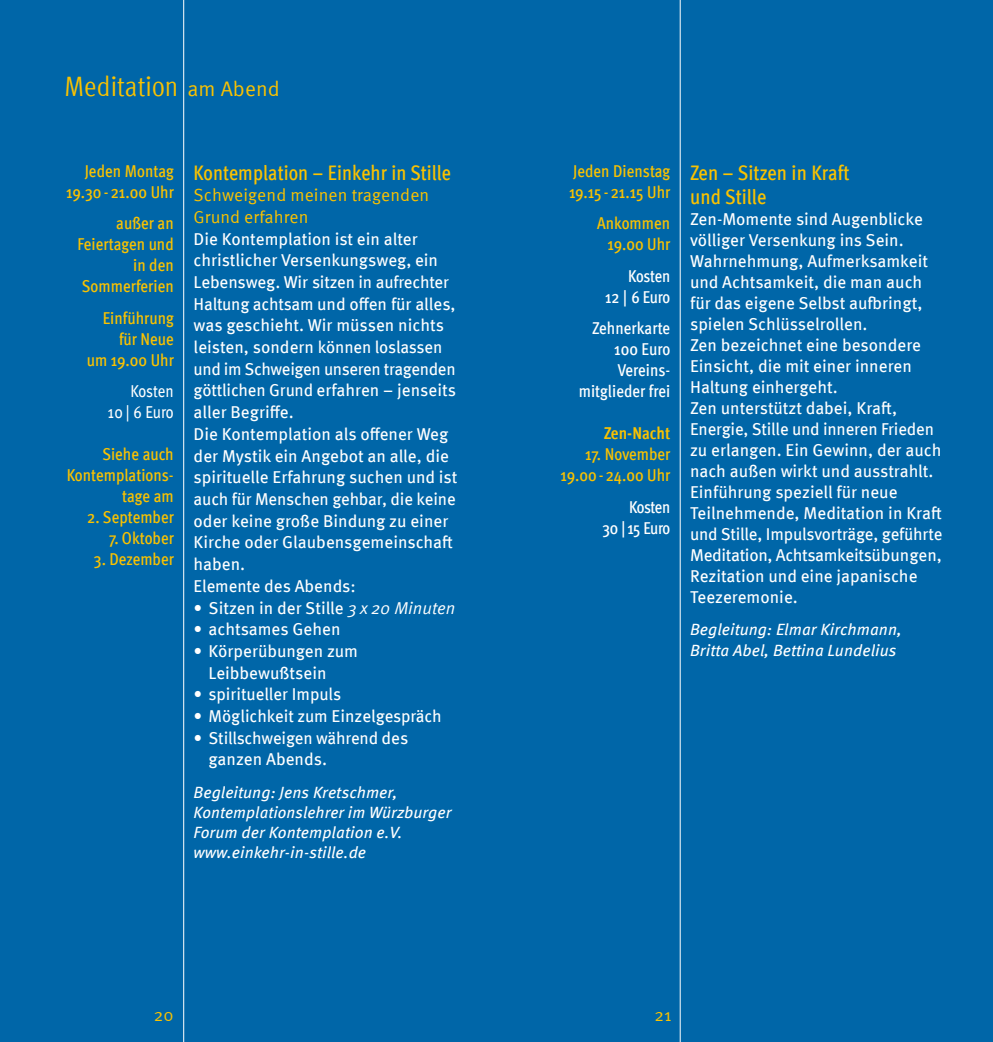
<style>
.page{position:relative;width:993px;height:1042px;background:#fff}
.page>*{position:absolute;margin:0;border:0;box-sizing:border-box;transform-origin:0 0}
.t1{font:condensed 28px "Meta Pro";letter-spacing:.005em;color:#fac200}
.t2{font:500 condensed 21px/24.5px "Meta Pro";color:#fac200}
.t3{font:17.5px/21.5px "Meta Pro";letter-spacing:.005em;color:#fac200}
.t4{font:17.15px/21.7px "Meta Pro";letter-spacing:-.005em;color:#fff}
.t5{font:500 condensed 17.15px/21px "Meta Pro";letter-spacing:.005em;color:#fac200;text-align:right}
.t6{font:500 condensed 17.15px/21px "Meta Pro";letter-spacing:-.005em;color:#fff;text-align:right}
.t7{font:condensed 17.15px "Meta Pro";color:#fff}
.t8{font:500 condensed 17.15px "Meta Pro";letter-spacing:-.015em;color:#fac200}
.t9{font:700 condensed 17.15px "Meta Pro";color:#fac200}
.t10{font:italic 16.28px/20.1px "Meta Pro";letter-spacing:.005em;color:#fff}
.s1{font-stretch:normal;font-size:21px}
.s2{font-style:italic}
</style>
<div class="page">
<div style="left:0;top:0;width:496px;height:1042px;background:#0066a8"></div>
<hr style="left:183px;top:0;width:1px;height:1042px;background:#fff">
<div style="left:496px;top:0;width:496px;height:1042px;background:#0066a8"></div>
<hr style="left:679px;top:0;width:1px;height:1042px;background:#fff">
<p class="t1" style="left:64px;top:66px;width:217px">Meditation <span class="s1">am Abend</span></p>
<p class="t5" style="left:85px;top:159px;width:91px">Jeden Montag</p>
<p class="t5" style="left:66px;top:180px;width:109px">19.30- 21.00 Uhr</p>
<p class="t5" style="left:77px;top:212px;width:98px">außer an<br>Feiertagen und in den<br>Sommerferien</p>
<p class="t5" style="left:87px;top:306px;width:89px">Einführung für Neue<br>um 19.00 Uhr</p>
<p class="t7" style="left:130px;top:378px;width:45px">Kosten</p>
<p class="t7" style="left:108px;top:399px;width:67px">10 | 6 Euro</p>
<p class="t5" style="left:67px;top:443px;width:108px">Siehe auch<br>Kontemplations&shy;tage am</p>
<p class="t5" style="left:87px;top:506px;width:88px">2. September</p>
<p class="t5" style="left:109px;top:527px;width:67px">7. Oktober</p>
<p class="t5" style="left:94px;top:548px;width:82px">3. Dezember</p>
<p class="t2" style="left:193px;top:159px;width:259px">Kontemplation – Einkehr in Stille</p>
<p class="t3" style="left:193px;top:183px;width:237px">Schweigend meinen tragenden<br>Grund erfahren</p>
<p class="t4" style="left:193px;top:227px;width:264px">Die Kontemplation ist ein alter christlicher Versenkungsweg, ein Lebensweg. Wir sitzen in aufrechter Haltung achtsam und offen für alles, was geschieht. Wir müssen nichts leisten, sondern können loslassen und im Schweigen unseren tragenden göttlichen Grund erfahren – jenseits aller Begriffe.</p>
<p class="t4" style="left:193px;top:422px;width:265px">Die Kontemplation als offener Weg der Mystik ein Angebot an alle, die spirituelle Erfahrung suchen und ist auch für Menschen gehbar, die keine oder keine große Bindung zu einer<br>Kirche oder Glaubensgemeinschaft haben.</p>
<p class="t4" style="left:193px;top:574px;width:164px">Elemente des Abends:</p>
<p class="t4" style="left:193px;top:595px;width:263px">• Sitzen in der Stille <span class="s2">3 x 20 Minuten</span></p>
<p class="t4" style="left:193px;top:617px;width:148px">• achtsames Gehen</p>
<p class="t4" style="left:208px;top:639px;width:151px;text-indent:-15px">• Körperübungen zum<br>Leibbewußtsein</p>
<p class="t4" style="left:193px;top:682px;width:149px">• spiritueller Impuls</p>
<p class="t4" style="left:193px;top:704px;width:249px">• Möglichkeit zum Einzelgespräch</p>
<p class="t4" style="left:208px;top:726px;width:201px;text-indent:-15px">• Stillschweigen während des ganzen Abends.</p>
<p class="t10" style="left:193px;top:781px;width:259px">Begleitung: Jens Kretschmer,<br>Kontemplationslehrer im Würzburger<br>Forum der Kontemplation e.V. www.einkehr-in-stille.de</p>
<p class="t5" style="left:573px;top:159px;width:99px">Jeden Dienstag</p>
<p class="t8" style="left:569px;top:179px;width:103px">19.15 - 21.15 Uhr</p>
<p class="t5" style="left:597px;top:212px;width:75px">Ankommen<br>19.00 Uhr</p>
<p class="t6" style="left:628px;top:264px;width:43px">Kosten</p>
<p class="t6" style="left:605px;top:285px;width:67px">12 | 6 Euro</p>
<p class="t6" style="left:592px;top:317px;width:79px">Zehnerkarte<br>100 Euro</p>
<p class="t6" style="left:578px;top:359px;width:93px">Vereins&shy;mitglieder frei</p>
<p class="t9" style="left:603px;top:420px;width:68px">Zen-Nacht</p>
<p class="t5" style="left:585px;top:443px;width:87px">17. November</p>
<p class="t5" style="left:560px;top:464px;width:111px">19.00- 24.00 Uhr</p>
<p class="t6" style="left:629px;top:495px;width:43px">Kosten</p>
<p class="t6" style="left:602px;top:516px;width:69px">30 | 15 Euro</p>
<p class="t2" style="left:690px;top:159px;width:161px">Zen – Sitzen in Kraft und Stille</p>
<p class="t4" style="left:690px;top:208px;width:239px;line-height:21px">Zen-Momente sind Augenblicke völliger Versenkung ins Sein.<br>Wahrnehmung, Aufmerksamkeit und Achtsamkeit, die man auch für das eigene Selbst aufbringt, spielen Schlüsselrollen.</p>
<p class="t4" style="left:690px;top:334px;width:232px;line-height:21px">Zen bezeichnet eine besondere<br>Einsicht, die mit einer inneren<br>Haltung einhergeht.</p>
<p class="t4" style="left:690px;top:397px;width:254px;line-height:21px">Zen unterstützt dabei, Kraft,<br>Energie, Stille und inneren Frieden zu erlangen. Ein Gewinn, der auch nach außen wirkt und ausstrahlt.<br>Einführung speziell für neue<br>Teilnehmende, Meditation in Kraft und Stille, Impulsvorträge, geführte<br>Meditation, Achtsamkeitsübungen,<br>Rezitation und eine japanische<br>Teezeremonie.</p>
<p class="t10" style="left:690px;top:618px;width:213px;line-height:20.7px">Begleitung: Elmar Kirchmann,<br>Britta Abel, Bettina Lundelius</p>
<p class="t3" style="left:154px;top:1002px;width:21px">20</p>
<p class="t3" style="left:654px;top:1002px;width:19px">21</p>
</div>
